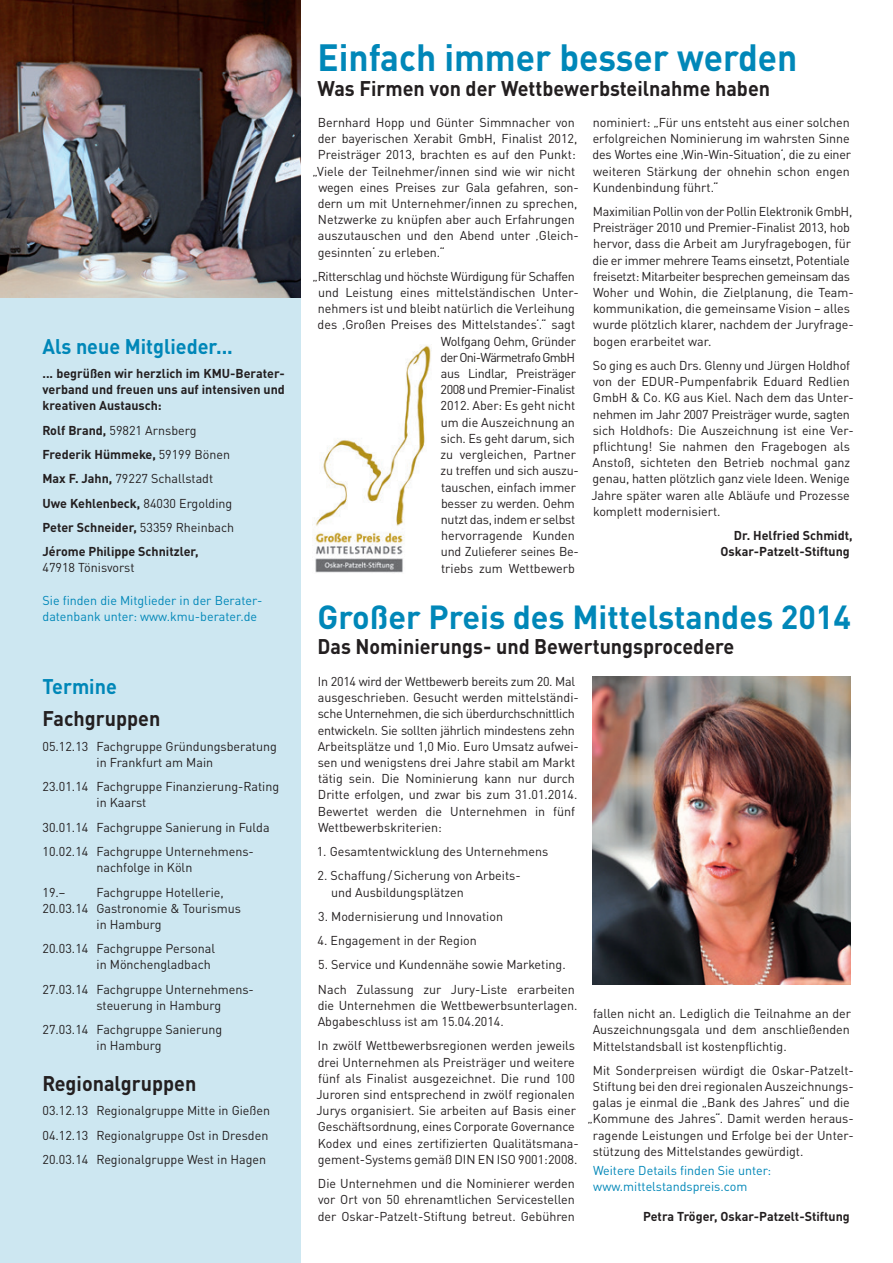
<style>
.page{position:relative;width:893px;height:1263px;background:#fff}
.page>*{position:absolute;margin:0;border:0;box-sizing:border-box;transform-origin:0 0}
.t1{font:700 37.5px "DINOT";color:#0087b8;scale:.94 1}
.t2{font:700 33px "DINOT";color:#0087b8}
.t3{font:700 21px "DINOT";color:#231f20;scale:.94 1}
.t4{font:700 21px "DINOT";color:#0087b8;scale:.94 1}
.t5{font:12.75px/16.2px "DINOT";color:#231f20}
.t6{font:12.75px/16.2px "DINOT";letter-spacing:-.02em;color:#231f20}
.t7{font:700 12.75px/24.3px "DINOT";color:#231f20;text-align:justify}
.t8{font:12.75px/16.2px "DINOT";color:#0087b8}
.t9{font:12.75px "DINOT";letter-spacing:-.025em;color:#231f20}
.t10{font:12.75px "DINOT";letter-spacing:-.03em;color:#231f20}
.t11{font:12.75px "DINOT";letter-spacing:-.05em;color:#231f20}
.s1{font-weight:400}
</style>
<div class="page">
<div style="left:0;top:0;width:300px;height:1263px;background:#cde7f1"></div>
<hr style="left:0;top:718px;width:1px;height:545px;background:#dcdddf">
<img style="left:592px;top:676px;width:258px;height:308px">
<img style="left:0;top:0;width:300px;height:297px">
<img style="left:312px;top:345px;width:119px;height:228px">
<h3 class="t4" style="left:43px;top:332px;width:204px">Als neue Mitglieder...</h3>
<p class="t7" style="left:43px;top:365px;width:244px;line-height:16.2px">... begrüßen wir herzlich im KMU-Berater&shy;verband und freuen uns auf intensiven und kreativen Austausch:</p>
<p class="t7" style="left:43px;top:418px;width:193px;text-align:left">Rolf Brand, <span class="s1">59821 Arnsberg<br></span>Frederik Hümmeke, <span class="s1">59199 Bönen<br></span>Max F. Jahn, <span class="s1">79227 Schallstadt<br></span>Uwe Kehlenbeck, <span class="s1">84030 Ergolding<br></span>Peter Schneider, <span class="s1">53359 Rheinbach<br></span>Jérome Philippe Schnitzler,</p>
<p class="t5" style="left:43px;top:559px;width:94px">47918 Tönisvorst</p>
<p class="t8" style="left:43px;top:592px;width:221px">Sie finden die Mitglieder in der Berater&shy;datenbank unter: www.kmu-berater.de</p>
<h3 class="t4" style="left:43px;top:673px;width:81px">Termine</h3>
<h3 class="t3" style="left:43px;top:705px;width:127px">Fachgruppen</h3>
<p class="t5" style="left:97px;top:738px;width:182px;text-indent:-54px">05.12.13 Fachgruppe Gründungsberatung in Frankfurt am Main</p>
<p class="t5" style="left:97px;top:778px;width:184px;text-indent:-54px">23.01.14 Fachgruppe Finanzierung-Rating in Kaarst</p>
<p class="t5" style="left:43px;top:815px;width:229px;line-height:24.3px">30.01.14 Fachgruppe Sanierung in Fulda<br>10.02.14 Fachgruppe Unternehmens-</p>
<p class="t5" style="left:97px;top:859px;width:97px">nachfolge in Köln</p>
<p class="t5" style="left:43px;top:883px;width:24px">19.–</p>
<p class="t5" style="left:97px;top:883px;width:129px">Fachgruppe Hotellerie,</p>
<p class="t5" style="left:43px;top:900px;width:200px">20.03.14 Gastronomie &amp; Tourismus</p>
<p class="t5" style="left:97px;top:916px;width:67px">in Hamburg</p>
<p class="t5" style="left:97px;top:940px;width:120px;text-indent:-54px">20.03.14 Fachgruppe Personal in Mönchengladbach</p>
<p class="t5" style="left:97px;top:981px;width:159px;text-indent:-54px">27.03.14 Fachgruppe Unternehmens&shy;steuerung in Hamburg</p>
<p class="t5" style="left:43px;top:1021px;width:181px;text-align:center">27.03.14 Fachgruppe Sanierung in Hamburg</p>
<h3 class="t3" style="left:43px;top:1069px;width:165px">Regionalgruppen</h3>
<p class="t5" style="left:43px;top:1098px;width:229px;line-height:24.3px">03.12.13 Regionalgruppe Mitte in Gießen<br>04.12.13 Regionalgruppe Ost in Dresden<br>20.03.14 Regionalgruppe West in Hagen</p>
<h1 class="t1" style="left:317px;top:33px;width:512px">Einfach immer besser werden</h1>
<h3 class="t3" style="left:317px;top:75px;width:483px">Was Firmen von der Wettbewerbsteilnahme haben</h3>
<p class="t5" style="left:318px;top:114px;width:258px">Bernhard Hopp und Günter Simmnacher von</p>
<p class="t5" style="left:318px;top:130px;width:261px">der bayerischen Xerabit GmbH, Finalist 2012,</p>
<p class="t5" style="left:318px;top:146px;width:259px">Preisträger 2013, brachten es auf den Punkt:</p>
<p class="t5" style="left:313px;top:163px;width:264px">„Viele der Teilnehmer/innen sind wie wir nicht</p>
<p class="t5" style="left:318px;top:179px;width:262px">wegen eines Preises zur Gala gefahren, son-</p>
<p class="t5" style="left:318px;top:195px;width:261px">dern um mit Unternehmer/innen zu sprechen,</p>
<p class="t5" style="left:318px;top:211px;width:258px">Netzwerke zu knüpfen aber auch Erfahrungen</p>
<p class="t5" style="left:318px;top:227px;width:262px">auszutauschen und den Abend unter ‚Gleich-</p>
<p class="t5" style="left:318px;top:244px;width:129px">gesinnten‘ zu erleben.“</p>
<p class="t9" style="left:313px;top:268px;width:264px">„Ritterschlag und höchste Würdigung für Schaffen</p>
<p class="t5" style="left:318px;top:284px;width:262px">und Leistung eines mittelständischen Unter-</p>
<p class="t5" style="left:318px;top:300px;width:259px">nehmers ist und bleibt natürlich die Verleihung</p>
<p class="t5" style="left:318px;top:316px;width:259px">des ‚Großen Preises des Mittelstandes‘.“ sagt</p>
<p class="t6" style="left:441px;top:333px;width:137px">Wolfgang Oehm, Gründer</p>
<p class="t11" style="left:441px;top:349px;width:136px">der Oni-Wärmetrafo GmbH</p>
<p class="t9" style="left:441px;top:365px;width:137px">aus Lindlar, Preisträger</p>
<p class="t10" style="left:441px;top:382px;width:136px">2008 und Premier--Finalist</p>
<p class="t5" style="left:441px;top:398px;width:136px">2012. Aber: Es geht nicht</p>
<p class="t5" style="left:441px;top:414px;width:135px">um die Auszeichnung an</p>
<p class="t5" style="left:441px;top:430px;width:136px">sich. Es geht darum, sich</p>
<p class="t5" style="left:441px;top:446px;width:137px">zu vergleichen, Partner</p>
<p class="t6" style="left:441px;top:462px;width:140px">zu treffen und sich auszu-</p>
<p class="t5" style="left:441px;top:479px;width:136px">tauschen, einfach immer</p>
<p class="t6" style="left:441px;top:495px;width:135px">besser zu werden. Oehm</p>
<p class="t6" style="left:441px;top:511px;width:136px">nutzt das, indem er selbst</p>
<p class="t5" style="left:441px;top:527px;width:135px">hervorragende Kunden</p>
<p class="t6" style="left:441px;top:543px;width:139px">und Zulieferer seines Be-</p>
<p class="t5" style="left:441px;top:560px;width:135px">triebs zum Wettbewerb</p>
<p class="t5" style="left:593px;top:114px;width:260px;text-align:justify">nominiert: „Für uns entsteht aus einer solchen erfolgreichen Nominierung im wahrsten Sinne des Wortes eine ‚Win-Win--Situation‘, die zu einer weiteren Stärkung der ohnehin schon engen Kundenbindung führt.“</p>
<p class="t6" style="left:593px;top:203px;width:263px">Maximilian Pollin von der Pollin Elektronik GmbH, Preisträger 2010 und Premier-Finalist 2013, hob hervor, dass die Arbeit am Juryfragebogen, für die er immer mehrere Teams einsetzt, Potentiale freisetzt: Mitarbeiter besprechen gemeinsam das Woher und Wohin, die Zielplanung, die Team&shy;kommunikation, die gemeinsame Vision – alles wurde plötzlich klarer, nachdem der Juryfrage&shy;bogen erarbeitet war.</p>
<p class="t5" style="left:591px;top:357px;width:264px">So ging es auch Drs. Glenny und Jürgen Holdhof von der EDUR-Pumpenfabrik Eduard Redlien GmbH &amp; Co. KG aus Kiel. Nach dem das Unter&shy;nehmen im Jahr 2007 Preisträger wurde, sagten sich Holdhofs: Die Auszeichnung ist eine Ver&shy;pflichtung! Sie nahmen den Fragebogen als Anstoß, sichteten den Betrieb nochmal ganz genau, hatten plötzlich ganz viele Ideen. Wenige Jahre später waren alle Abläufe und Prozesse komplett modernisiert.</p>
<p class="t7" style="left:721px;top:527px;width:134px;line-height:16.2px;text-align:right">Dr. Helfried Schmidt,<br>Oskar-Patzelt-Stiftung</p>
<h2 class="t2" style="left:318px;top:596px;width:535px">Großer Preis des Mittelstandes 2014</h2>
<h3 class="t3" style="left:318px;top:633px;width:445px">Das Nominierungs- und Bewertungsprocedere</h3>
<p class="t5" style="left:318px;top:673px;width:263px">In 2014 wird der Wettbewerb bereits zum 20. Mal ausgeschrieben. Gesucht werden mittelständi&shy;sche Unternehmen, die sich überdurchschnittlich entwickeln. Sie sollten jährlich mindestens zehn Arbeitsplätze und 1,0 Mio. Euro Umsatz aufwei&shy;sen und wenigstens drei Jahre stabil am Markt tätig sein. Die Nominierung kann nur durch Dritte erfolgen, und zwar bis zum 31.01.2014.<br>Bewertet werden die Unternehmen in fünf Wettbewerbskriterien:</p>
<p class="t5" style="left:317px;top:843px;width:233px">1. Gesamtentwicklung des Unternehmens</p>
<p class="t5" style="left:331px;top:867px;width:189px;text-indent:-14px">2. Schaffung/Sicherung von Arbeits&shy;und Ausbildungsplätzen</p>
<p class="t5" style="left:318px;top:908px;width:186px">3. Modernisierung und Innovation</p>
<p class="t5" style="left:318px;top:932px;width:161px">4. Engagement in der Region</p>
<p class="t5" style="left:318px;top:952px;width:258px;line-height:24.3px">5. Service und Kundennähe sowie Marketing.<br>Nach Zulassung zur Jury-Liste erarbeiten</p>
<p class="t5" style="left:318px;top:997px;width:261px">die Unternehmen die Wettbewerbsunterlagen.<br>Abgabeschluss ist am 15.04.2014.</p>
<p class="t5" style="left:316px;top:1037px;width:264px">In zwölf Wettbewerbsregionen werden jeweils drei Unternehmen als Preisträger und weitere fünf als Finalist ausgezeichnet. Die rund 100<br>Juroren sind entsprechend in zwölf regionalen Jurys organisiert. Sie arbeiten auf Basis einer Geschäftsordnung, eines Corporate Governance Kodex und eines zertifizierten Qualitätsmana&shy;gement-Systems gemäß DIN EN ISO 9001:2008.</p>
<p class="t5" style="left:318px;top:1175px;width:259px;text-align:justify">Die Unternehmen und die Nominierer werden vor Ort von 50 ehrenamtlichen Servicestellen der Oskar-Patzelt-Stiftung betreut. Gebühren</p>
<p class="t5" style="left:593px;top:1005px;width:260px;text-align:justify">fallen nicht an. Lediglich die Teilnahme an der Auszeichnungsgala und dem anschließenden Mittelstandsball ist kostenpflichtig.</p>
<p class="t5" style="left:593px;top:1062px;width:259px">Mit Sonderpreisen würdigt die Oskar-Patzelt--</p>
<p class="t5" style="left:593px;top:1078px;width:262px">Stiftung bei den drei regionalen Auszeichnungs-</p>
<p class="t5" style="left:593px;top:1094px;width:259px">galas je einmal die „Bank des Jahres“ und die</p>
<p class="t5" style="left:588px;top:1110px;width:268px">„Kommune des Jahres“. Damit werden heraus-</p>
<p class="t5" style="left:593px;top:1126px;width:262px">ragende Leistungen und Erfolge bei der Unter-</p>
<p class="t5" style="left:593px;top:1143px;width:212px">stützung des Mittelstandes gewürdigt.</p>
<p class="t8" style="left:593px;top:1163px;width:180px;line-height:15.3px">Weitere Details finden Sie unter: www.mittelstandspreis.com</p>
<p class="t7" style="left:643px;top:1203px;width:208px">Petra Tröger, Oskar-Patzelt-Stiftung</p>
</div>
